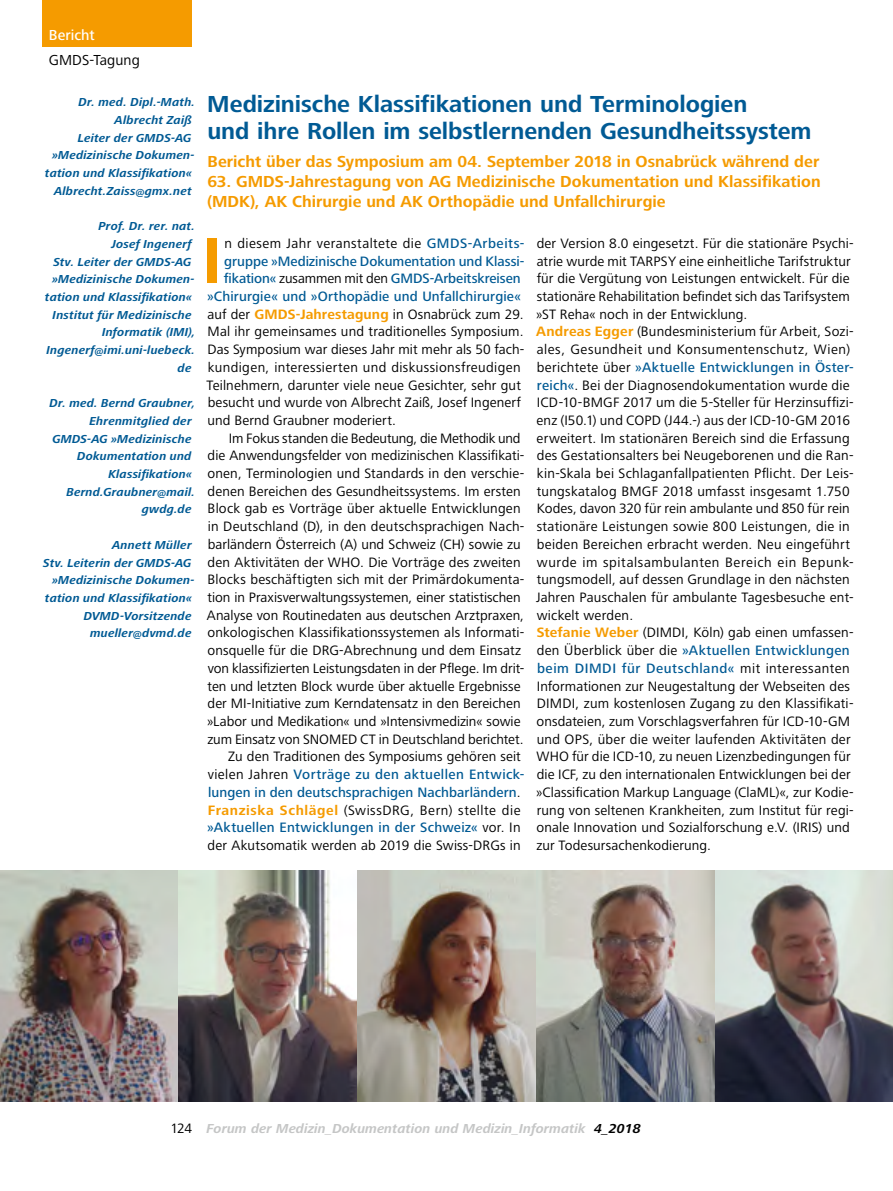
<style>
.page{position:relative;width:893px;height:1191px;background:#fff}
.page>*{position:absolute;margin:0;border:0;box-sizing:border-box;transform-origin:0 0}
.Initiale{font:700 67.2px "Frutiger Next LT";color:#f59b00}
.U1_b{font:700 24px/27px "Frutiger Next LT";color:#005a94}
.U1_c{font:700 16.5px/19.8px "Frutiger Next LT";color:#f59b00}
.Rubrik_unten{font:15px "Frutiger Next LT";letter-spacing:.005em;color:#000}
.Rubrik_oben{font:500 15px "Frutiger Next LT";letter-spacing:.005em;color:#fff}
.Normal_o{font:14.1px/17.7px "Frutiger Next LT";letter-spacing:.01em;color:#000}
.Initiale-2{font:14.1px "Frutiger Next LT";letter-spacing:.01em;color:#000}
.Initiale-3{font:500 14.1px/17.7px "Frutiger Next LT";letter-spacing:.005em;color:#005a94}
.Initiale-4{font:14.1px "Frutiger Next LT";letter-spacing:.03em;color:#000}
.t1{font:italic 700 13.5px "Frutiger Next LT";color:#c5c6c6}
.Marginale{font:italic 700 12px/17.7px "Frutiger Next LT";letter-spacing:.015em;color:#005a94;text-align:right}
.s1{font-weight:500;color:#005a94}
.s2{font-weight:400;color:#000}
.s3{font-weight:700;color:#f59b00}
.s4{font-weight:400;font-style:normal;font-size:14.1px;color:#000}
.s5{color:#000}
</style>
<div class="page">
<div style="left:43px;top:0;width:149px;height:47px;background:#f59b00"></div>
<img style="left:0;top:871px;width:893px;height:230px">
<p class="Rubrik_oben" style="left:49px;top:27px;width:47px">Bericht</p>
<p class="Rubrik_unten" style="left:49px;top:51px;width:92px">GMDS-Tagung</p>
<p class="Marginale" style="left:79px;top:93px;width:118px">Dr. med. Dipl.-Math.<br>Albrecht Zaiß</p>
<p class="Marginale" style="left:45px;top:129px;width:151px">Leiter der GMDS-AG »Medizinische Dokumen&shy;tation und Klassifikation«</p>
<p class="Marginale" style="left:54px;top:182px;width:139px">Albrecht.Zaiss@gmx.net</p>
<p class="Marginale" style="left:99px;top:217px;width:98px">Prof. Dr. rer. nat.<br>Josef Ingenerf</p>
<p class="Marginale" style="left:45px;top:253px;width:151px;text-align:center">Stv. Leiter der GMDS-AG »Medizinische Dokumen&shy;tation und Klassifikation«</p>
<p class="Marginale" style="left:102px;top:306px;width:95px;text-align:left;text-indent:-49px">Institut für Medizinische<br>Informatik (IMI),</p>
<p class="Marginale" style="left:47px;top:341px;width:150px">Ingenerf@imi.uni-luebeck. de</p>
<p class="Marginale" style="left:50px;top:394px;width:147px">Dr. med. Bernd Graubner,</p>
<p class="Marginale" style="left:52px;top:412px;width:141px">Ehrenmitglied der<br>GMDS-AG »Medizinische<br>Dokumentation und<br>Klassifikation«</p>
<p class="Marginale" style="left:66px;top:483px;width:130px">Bernd.Graubner@mail. gwdg.de</p>
<p class="Marginale" style="left:43px;top:536px;width:153px">Annett Müller<br>Stv. Leiterin der GMDS-AG »Medizinische Dokumen&shy;tation und Klassifikation«</p>
<p class="Marginale" style="left:84px;top:607px;width:109px;text-align:center">DVMD-Vorsitzende mueller@dvmd.de</p>
<p class="U1_b" style="left:207px;top:91px;width:606px">Medizinische Klassifikationen und Terminologien<br>und ihre Rollen im selbstlernenden Gesundheitssystem</p>
<p class="U1_c" style="left:208px;top:152px;width:613px">Bericht über das Symposium am 04. September 2018 in Osnabrück während der</p>
<p class="U1_c" style="left:207px;top:172px;width:615px">63. GMDS-Jahrestagung von AG Medizinische Dokumentation und Klassifikation (MDK), AK Chirurgie und AK Orthopädie und Unfallchirurgie</p>
<p class="Initiale" style="left:202px;top:223px;width:21px">I</p>
<p class="Initiale-4" style="left:224px;top:235px;width:301px">n diesem Jahr veranstaltete die <span class="s1">GMDS-Arbeits-</span></p>
<p class="Initiale-3" style="left:224px;top:252px;width:302px">gruppe »Medizinische Dokumentation und Klassi-</p>
<p class="Initiale-3" style="left:224px;top:270px;width:298px">fikation« <span class="s2">zusammen mit den</span> GMDS-Arbeitskreisen</p>
<p class="Initiale-3" style="left:207px;top:287px;width:315px">»Chirurgie« und »Orthopädie und Unfallchirurgie«</p>
<p class="Initiale-2" style="left:208px;top:306px;width:317px">auf der <span class="s3">GMDS-Jahrestagung</span> in Osnabrück zum 29.</p>
<p class="Initiale-2" style="left:208px;top:324px;width:317px">Mal ihr gemeinsames und traditionelles Symposium.</p>
<p class="Initiale-2" style="left:208px;top:342px;width:318px">Das Symposium war dieses Jahr mit mehr als 50 fach-</p>
<p class="Initiale-2" style="left:208px;top:359px;width:314px">kundigen, interessierten und diskussionsfreudigen</p>
<p class="Initiale-2" style="left:207px;top:377px;width:316px">Teilnehmern, darunter viele neue Gesichter, sehr gut</p>
<p class="Initiale-2" style="left:208px;top:395px;width:315px">besucht und wurde von Albrecht Zaiß, Josef Ingenerf</p>
<p class="Initiale-2" style="left:208px;top:412px;width:190px">und Bernd Graubner moderiert.</p>
<p class="Normal_o" style="left:207px;top:429px;width:319px;text-indent:22px">Im Fokus standen die Bedeutung, die Methodik und die Anwendungsfelder von medizinischen Klassifikati&shy;onen, Terminologien und Standards in den verschie&shy;denen Bereichen des Gesundheitssystems. Im ersten Block gab es Vorträge über aktuelle Entwicklungen in Deutschland (D), in den deutschsprachigen Nach&shy;barländern Österreich (A) und Schweiz (CH) sowie zu den Aktivitäten der WHO. Die Vorträge des zweiten Blocks beschäftigten sich mit der Primärdokumenta&shy;tion in Praxisverwaltungssystemen, einer statistischen Analyse von Routinedaten aus deutschen Arztpraxen, onkologischen Klassifikationssystemen als Informati&shy;onsquelle für die DRG-Abrechnung und dem Einsatz von klassifizierten Leistungsdaten in der Pflege. Im drit&shy;ten und letzten Block wurde über aktuelle Ergebnisse der MI-Initiative zum Kerndatensatz in den Bereichen »Labor und Medikation« und »Intensivmedizin« sowie zum Einsatz von SNOMED CT in Deutschland berichtet.</p>
<p class="Initiale-3" style="left:208px;top:748px;width:318px;text-indent:21px"><span class="s2">Zu den Traditionen des Symposiums gehören seit vielen Jahren</span> Vorträge zu den aktuellen Entwick&shy;lungen in den deutschsprachigen Nachbarländern<span class="s2">.</span></p>
<p class="Normal_o" style="left:207px;top:801px;width:315px;text-align:justify"><span class="s3">Franziska Schlägel</span> (SwissDRG, Bern) stellte die <span class="s1">»Aktuellen Entwicklungen in der Schweiz«</span> vor. In der Akutsomatik werden ab 2019 die Swiss-DRGs in</p>
<p class="Normal_o" style="left:536px;top:234px;width:319px">der Version 8.0 eingesetzt. Für die stationäre Psychi&shy;atrie wurde mit TARPSY eine einheitliche Tarifstruktur für die Vergütung von Leistungen entwickelt. Für die stationäre Rehabilitation befindet sich das Tarifsystem »ST Reha« noch in der Entwicklung.</p>
<p class="Normal_o" style="left:536px;top:323px;width:319px"><span class="s3">Andreas Egger</span> (Bundesministerium für Arbeit, Sozi&shy;ales, Gesundheit und Konsumentenschutz, Wien) berichtete über <span class="s1">»Aktuelle Entwicklungen in Öster&shy;reich«</span>. Bei der Diagnosendokumentation wurde die ICD-10-BMGF 2017 um die 5-Steller für Herzinsuffizi&shy;enz (I50.1) und COPD (J44.-) aus der ICD-10-GM 2016 erweitert. Im stationären Bereich sind die Erfassung des Gestationsalters bei Neugeborenen und die Ran&shy;kin-Skala bei Schlaganfallpatienten Pflicht. Der Leis&shy;tungskatalog BMGF 2018 umfasst insgesamt 1.750<br>Kodes, davon 320 für rein ambulante und 850 für rein stationäre Leistungen sowie 800 Leistungen, die in beiden Bereichen erbracht werden. Neu eingeführt wurde im spitalsambulanten Bereich ein Bepunk&shy;tungsmodell, auf dessen Grundlage in den nächsten Jahren Pauschalen für ambulante Tagesbesuche ent&shy;wickelt werden.</p>
<p class="Normal_o" style="left:536px;top:624px;width:319px"><span class="s3">Stefanie Weber</span> (DIMDI, Köln) gab einen umfassen&shy;den Überblick über die <span class="s1">»Aktuellen Entwicklungen beim DIMDI für Deutschland«</span> mit interessanten Informationen zur Neugestaltung der Webseiten des DIMDI, zum kostenlosen Zugang zu den Klassifikati&shy;onsdateien, zum Vorschlagsverfahren für ICD-10-GM und OPS, über die weiter laufenden Aktivitäten der WHO für die ICD-10, zu neuen Lizenzbedingungen für die ICF, zu den internationalen Entwicklungen bei der »Classification Markup Language (ClaML)«, zur Kodie&shy;rung von seltenen Krankheiten, zum Institut für regi&shy;onale Innovation und Sozialforschung e.V. (IRIS) und zur Todesursachenkodierung.</p>
<p class="t1" style="left:170px;top:1121px;width:472px"><span class="s4">124</span> Forum der Medizin_Dokumentation und Medizin_Informatik <span class="s5">4_2018</span></p>
</div>
